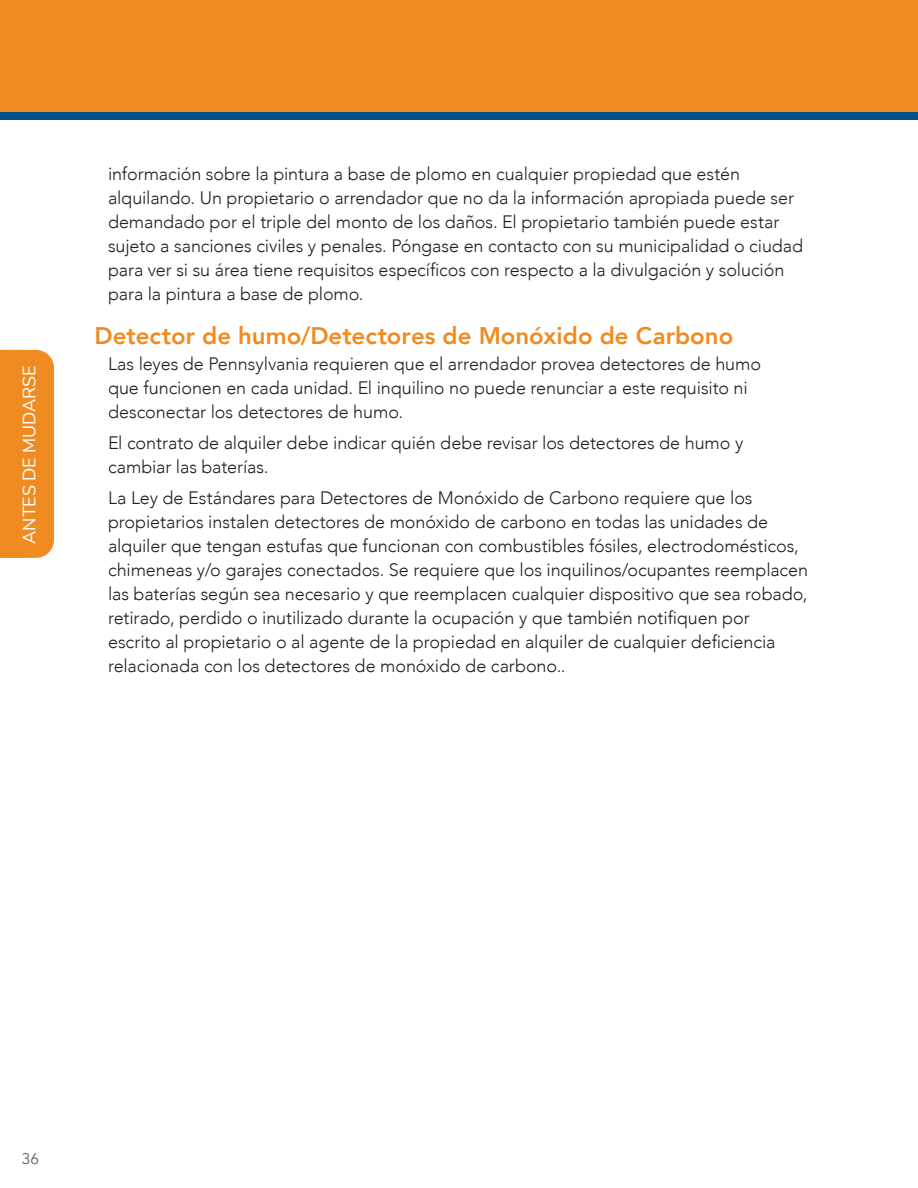
<style>
.page{position:relative;width:918px;height:1188px;background:#fff}
.page>*{position:absolute;margin:0;border:0;box-sizing:border-box;transform-origin:0 0}
.section_header_2__dk_blue{font:800 24px "Avenir";color:#f08b21}
.body{font:300 18px/24px "Avenir";letter-spacing:-.005em;color:#231f20}
.t1{font:18px "Nunito Sans";letter-spacing:-.005em;color:#fff}
.t2{font:15.6px "Avenir";color:#605e5f}
</style>
<div class="page">
<div style="left:0;top:350px;width:54px;height:208px;background:#f08b21"></div>
<div style="left:0;top:0;width:918px;height:115px;background:#f08b21"></div>
<div style="left:0;top:112px;width:918px;height:8px;background:#01528a"></div>
<p class="t1" style="left:16px;top:544px;width:180px;rotate:-90deg">ANTES DE MUDARSE</p>
<p class="body" style="left:108px;top:162px;width:697px">información sobre la pintura a base de plomo en cualquier propiedad que estén alquilando. Un propietario o arrendador que no da la información apropiada puede ser demandado por el triple del monto de los daños. El propietario también puede estar sujeto a sanciones civiles y penales. Póngase en contacto con su municipalidad o ciudad para ver si su área tiene requisitos específicos con respecto a la divulgación y solución para la pintura a base de plomo.</p>
<p class="section_header_2__dk_blue" style="left:94px;top:317px;width:640px">Detector de humo/Detectores de Monóxido de Carbono</p>
<p class="body" style="left:108px;top:352px;width:655px">Las leyes de Pennsylvania requieren que el arrendador provea detectores de humo que funcionen en cada unidad. El inquilino no puede renunciar a este requisito ni desconectar los detectores de humo.</p>
<p class="body" style="left:108px;top:431px;width:637px">El contrato de alquiler debe indicar quién debe revisar los detectores de humo y cambiar las baterías.</p>
<p class="body" style="left:108px;top:486px;width:702px">La Ley de Estándares para Detectores de Monóxido de Carbono requiere que los propietarios instalen detectores de monóxido de carbono en todas las unidades de alquiler que tengan estufas que funcionan con combustibles fósiles, electrodomésticos, chimeneas y/o garajes conectados. Se requiere que los inquilinos/ocupantes reemplacen las baterías según sea necesario y que reemplacen cualquier dispositivo que sea robado, retirado, perdido o inutilizado durante la ocupación y que también notifiquen por<br>escrito al propietario o al agente de la propiedad en alquiler de cualquier deficiencia relacionada con los detectores de monóxido de carbono..</p>
<p class="t2" style="left:22px;top:1149px;width:19px">36</p>
</div>
